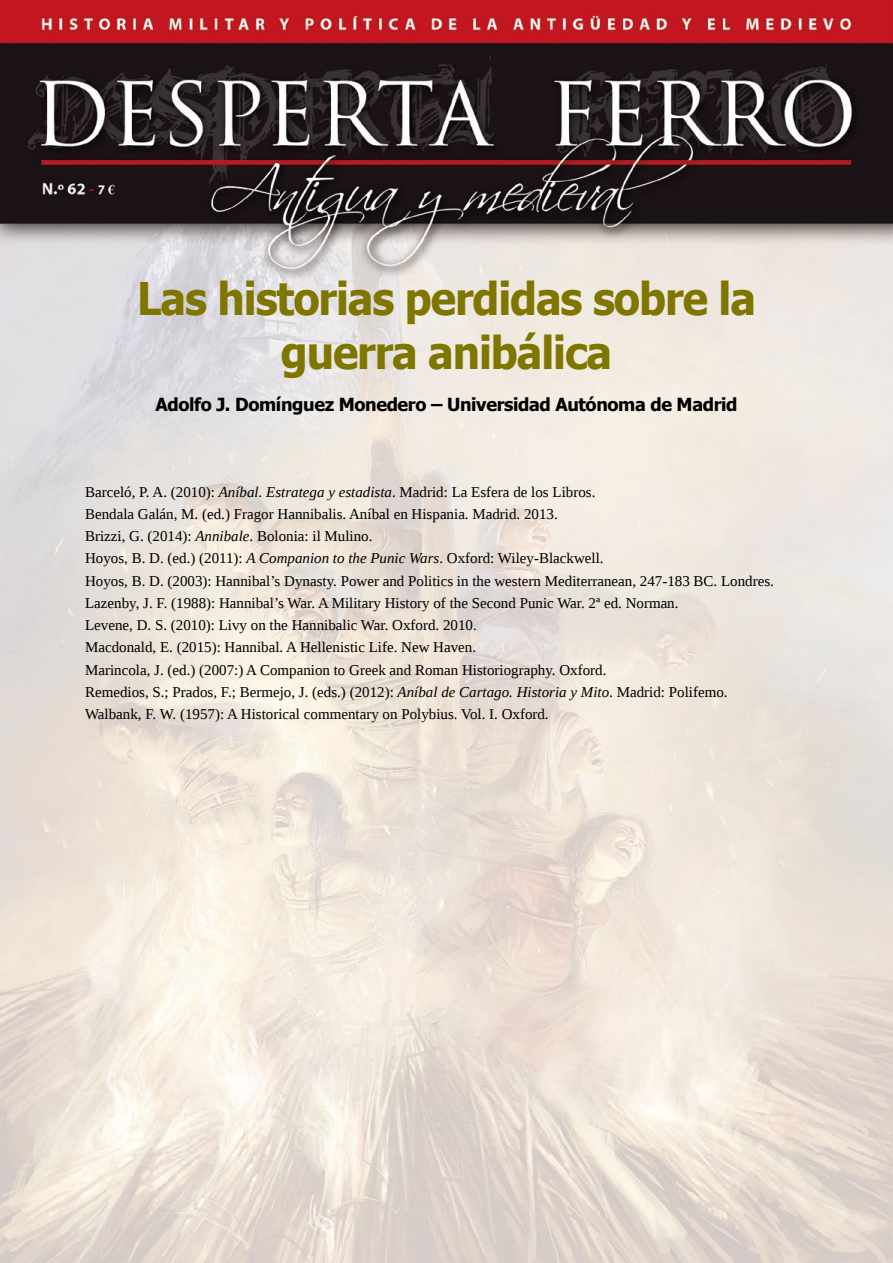
<style>
.page{position:relative;width:893px;height:1263px;background:#fff}
.page>*{position:absolute;margin:0;border:0;box-sizing:border-box;transform-origin:0 0}
.t1{font:700 45px/54px "Tahoma";letter-spacing:-.025em;color:#7f7600;text-align:center;scale:.95 1}
.t2{font:700 18px "Tahoma";letter-spacing:-.02em;color:#000}
.t3{font:15px/22.2px "Liberation Serif";color:#000}
.s1{font-style:italic}
</style>
<div class="page">
<img style="left:0;top:0;width:893px;height:1263px">
<h1 class="t1" style="left:137px;top:274px;width:653px">Las historias perdidas sobre la guerra anibálica</h1>
<p class="t2" style="left:155px;top:396px;width:584px">Adolfo J. Domínguez Monedero – Universidad Autónoma de Madrid</p>
<p class="t3" style="left:85px;top:480px;width:690px">Barceló, P. A. (2010): <span class="s1">Aníbal. Estratega y estadista</span>. Madrid: La Esfera de los Libros.<br>Bendala Galán, M. (ed.) Fragor Hannibalis. Aníbal en Hispania. Madrid. 2013.<br>Brizzi, G. (2014): <span class="s1">Annibale</span>. Bolonia: il Mulino.<br>Hoyos, B. D. (ed.) (2011): <span class="s1">A Companion to the Punic Wars</span>. Oxford: Wiley-Blackwell.<br>Hoyos, B. D. (2003): Hannibal’s Dynasty. Power and Politics in the western Mediterranean, 247-183 BC. Londres.<br>Lazenby, J. F. (1988): Hannibal’s War. A Military History of the Second Punic War. 2ª ed. Norman.<br>Levene, D. S. (2010): Livy on the Hannibalic War. Oxford. 2010.<br>Macdonald, E. (2015): Hannibal. A Hellenistic Life. New Haven.<br>Marincola, J. (ed.) (2007:) A Companion to Greek and Roman Historiography. Oxford.<br>Remedios, S.; Prados, F.; Bermejo, J. (eds.) (2012): <span class="s1">Aníbal de Cartago. Historia y Mito</span>. Madrid: Polifemo.<br>Walbank, F. W. (1957): A Historical commentary on Polybius. Vol. I. Oxford.</p>
</div>
